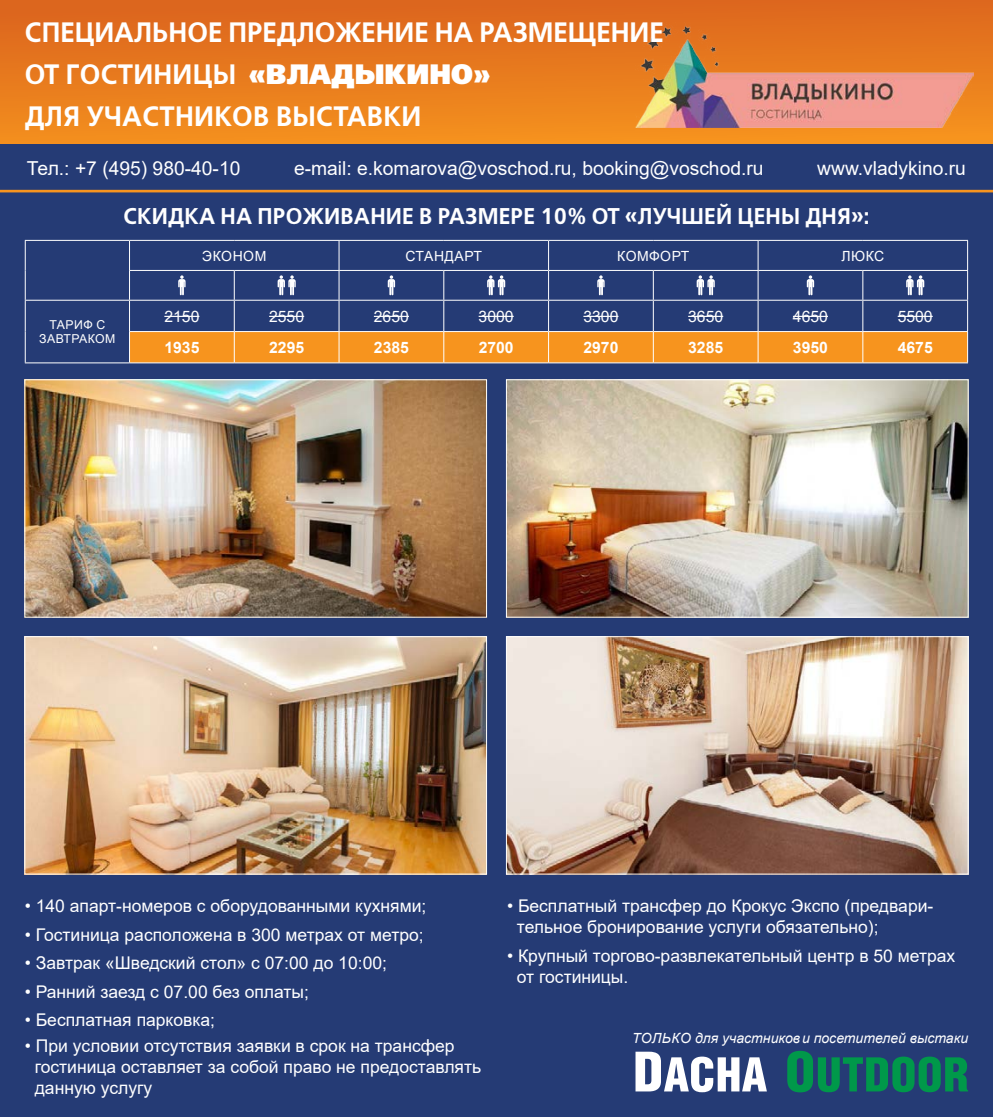
<style>
.page{position:relative;width:993px;height:1117px;background:#fff}
.page>*{position:absolute;margin:0;border:0;box-sizing:border-box;transform-origin:0 0}
.t1{font:600 28px/42px "Free Set";color:#fff;scale:.95 1}
.t2{font:600 22.75px "Free Set";letter-spacing:.01em;color:#fff;scale:.95 1}
.t3{font:19.25px "Arial";color:#fff}
.t4{font:17.5px/21px "Arial";color:#fff}
.t5{font:15.75px "Arial";color:#fff}
.t6{font:700 15.75px "Arial";color:#fff}
.t7{font:italic 14px "Arial";color:#fff}
.t8{font:14px "Arial";letter-spacing:.035em;color:#fff}
.t9{font:12.25px/14.7px "Arial";letter-spacing:.035em;color:#fff;text-align:center}
.s1{font-family:"Free Set Black C";font-weight:400}
</style>
<div class="page">
<div style="left:0;top:144px;width:992px;height:972px;background:#253b75"></div>
<div style="left:130px;top:332px;width:836px;height:30px;background:#f7941e"></div>
<hr style="left:25px;top:240px;width:104px;height:1px;background:#fff">
<svg style="left:25px;top:241px;width:1px;height:29px"></svg>
<hr style="left:25px;top:270px;width:1px;height:30px;background:#fff">
<hr style="left:129px;top:240px;width:105px;height:1px;background:#fff">
<hr style="left:234px;top:240px;width:105px;height:1px;background:#fff">
<hr style="left:339px;top:240px;width:104px;height:1px;background:#fff">
<hr style="left:443px;top:240px;width:105px;height:1px;background:#fff">
<hr style="left:548px;top:240px;width:105px;height:1px;background:#fff">
<hr style="left:653px;top:240px;width:104px;height:1px;background:#fff">
<hr style="left:757px;top:240px;width:105px;height:1px;background:#fff">
<hr style="left:862px;top:240px;width:105px;height:1px;background:#fff">
<hr style="left:129px;top:270px;width:105px;height:1px;background:#fff">
<svg style="left:129px;top:241px;width:1px;height:59px"></svg>
<hr style="left:234px;top:270px;width:105px;height:1px;background:#fff">
<svg style="left:234px;top:271px;width:1px;height:29px"></svg>
<hr style="left:339px;top:270px;width:104px;height:1px;background:#fff">
<svg style="left:338px;top:241px;width:1px;height:59px"></svg>
<hr style="left:443px;top:270px;width:105px;height:1px;background:#fff">
<svg style="left:443px;top:271px;width:1px;height:29px"></svg>
<hr style="left:548px;top:270px;width:105px;height:1px;background:#fff">
<svg style="left:548px;top:241px;width:1px;height:59px"></svg>
<hr style="left:653px;top:270px;width:104px;height:1px;background:#fff">
<svg style="left:652px;top:271px;width:1px;height:29px"></svg>
<hr style="left:757px;top:270px;width:105px;height:1px;background:#fff">
<svg style="left:757px;top:241px;width:1px;height:59px"></svg>
<hr style="left:862px;top:270px;width:105px;height:1px;background:#fff">
<svg style="left:862px;top:271px;width:1px;height:29px"></svg>
<hr style="left:25px;top:300px;width:104px;height:1px;background:#fff">
<hr style="left:25px;top:300px;width:1px;height:31px;background:#fff">
<hr style="left:25px;top:331px;width:1px;height:31px;background:#fff">
<hr style="left:129px;top:300px;width:105px;height:1px;background:#fff">
<hr style="left:129px;top:300px;width:1px;height:31px;background:#fff">
<hr style="left:234px;top:300px;width:105px;height:1px;background:#fff">
<hr style="left:234px;top:300px;width:1px;height:31px;background:#fff">
<hr style="left:339px;top:300px;width:104px;height:1px;background:#fff">
<hr style="left:338px;top:300px;width:1px;height:31px;background:#fff">
<hr style="left:443px;top:300px;width:105px;height:1px;background:#fff">
<hr style="left:443px;top:300px;width:1px;height:31px;background:#fff">
<hr style="left:548px;top:300px;width:105px;height:1px;background:#fff">
<hr style="left:548px;top:300px;width:1px;height:31px;background:#fff">
<hr style="left:653px;top:300px;width:104px;height:1px;background:#fff">
<hr style="left:652px;top:300px;width:1px;height:31px;background:#fff">
<hr style="left:757px;top:300px;width:105px;height:1px;background:#fff">
<hr style="left:757px;top:300px;width:1px;height:31px;background:#fff">
<hr style="left:862px;top:300px;width:105px;height:1px;background:#fff">
<hr style="left:862px;top:300px;width:1px;height:31px;background:#fff">
<hr style="left:966px;top:300px;width:1px;height:31px;background:#fff">
<hr style="left:129px;top:331px;width:105px;height:1px;background:#fff">
<hr style="left:129px;top:332px;width:1px;height:30px;background:#fff">
<hr style="left:234px;top:331px;width:105px;height:1px;background:#fff">
<hr style="left:234px;top:332px;width:1px;height:30px;background:#fff">
<hr style="left:339px;top:331px;width:104px;height:1px;background:#fff">
<hr style="left:338px;top:332px;width:1px;height:30px;background:#fff">
<hr style="left:443px;top:331px;width:105px;height:1px;background:#fff">
<hr style="left:443px;top:332px;width:1px;height:30px;background:#fff">
<hr style="left:548px;top:331px;width:105px;height:1px;background:#fff">
<hr style="left:548px;top:332px;width:1px;height:30px;background:#fff">
<hr style="left:653px;top:331px;width:104px;height:1px;background:#fff">
<hr style="left:652px;top:332px;width:1px;height:30px;background:#fff">
<hr style="left:757px;top:331px;width:105px;height:1px;background:#fff">
<hr style="left:757px;top:332px;width:1px;height:30px;background:#fff">
<hr style="left:862px;top:331px;width:105px;height:1px;background:#fff">
<hr style="left:862px;top:332px;width:1px;height:30px;background:#fff">
<hr style="left:966px;top:332px;width:1px;height:30px;background:#fff">
<hr style="left:25px;top:362px;width:104px;height:1px;background:#fff">
<hr style="left:129px;top:362px;width:105px;height:1px;background:#fff">
<hr style="left:234px;top:362px;width:105px;height:1px;background:#fff">
<hr style="left:339px;top:362px;width:104px;height:1px;background:#fff">
<hr style="left:443px;top:362px;width:105px;height:1px;background:#fff">
<hr style="left:548px;top:362px;width:105px;height:1px;background:#fff">
<hr style="left:653px;top:362px;width:104px;height:1px;background:#fff">
<hr style="left:757px;top:362px;width:105px;height:1px;background:#fff">
<hr style="left:862px;top:362px;width:105px;height:1px;background:#fff">
<svg style="left:178px;top:275px;width:7px;height:20px"></svg>
<svg style="left:277px;top:275px;width:18px;height:20px"></svg>
<svg style="left:387px;top:275px;width:8px;height:20px"></svg>
<svg style="left:487px;top:275px;width:18px;height:20px"></svg>
<svg style="left:597px;top:275px;width:7px;height:20px"></svg>
<svg style="left:696px;top:275px;width:18px;height:20px"></svg>
<svg style="left:806px;top:275px;width:7px;height:20px"></svg>
<svg style="left:906px;top:275px;width:17px;height:20px"></svg>
<hr style="left:164px;top:316px;width:35px;height:1px;background:#fff">
<hr style="left:269px;top:316px;width:35px;height:1px;background:#fff">
<hr style="left:374px;top:316px;width:35px;height:1px;background:#fff">
<hr style="left:478px;top:316px;width:35px;height:1px;background:#fff">
<hr style="left:583px;top:316px;width:35px;height:1px;background:#fff">
<hr style="left:688px;top:316px;width:35px;height:1px;background:#fff">
<hr style="left:792px;top:316px;width:35px;height:1px;background:#fff">
<hr style="left:897px;top:316px;width:35px;height:1px;background:#fff">
<img style="left:26px;top:381px;width:459px;height:234px">
<div style="left:24px;top:379px;width:463px;height:238px;border:1px solid #fff"></div>
<img style="left:26px;top:638px;width:459px;height:234px">
<div style="left:24px;top:636px;width:463px;height:238px;border:1px solid #fff"></div>
<img style="left:508px;top:381px;width:458px;height:234px">
<div style="left:506px;top:379px;width:462px;height:238px;border:1px solid #fff"></div>
<img style="left:508px;top:638px;width:458px;height:234px">
<div style="left:506px;top:636px;width:462px;height:238px;border:1px solid #fff"></div>
<hr style="left:0;top:190px;width:992px;height:2px;background:#f7941e">
<div style="left:0;top:0;width:992px;height:144px;background:linear-gradient(to bottom,#db631e,#f4911e)"></div>
<img style="left:635px;top:11px;width:338px;height:116px">
<svg style="left:635px;top:1051px;width:131px;height:40px"></svg>
<svg style="left:787px;top:1050px;width:180px;height:42px"></svg>
<h1 class="t1" style="left:25px;top:12px;width:673px">СПЕЦИАЛЬНОЕ ПРЕДЛОЖЕНИЕ НА РАЗМЕЩЕНИЕ<br>ОТ ГОСТИНИЦЫ <span class="s1">«ВЛАДЫКИНО»<br></span>ДЛЯ УЧАСТНИКОВ ВЫСТАВКИ</h1>
<p class="t3" style="left:27px;top:155px;width:215px">Тел.: +7 (495) 980-40-10</p>
<p class="t3" style="left:294px;top:155px;width:471px">e-mail: e.komarova@voschod.ru, booking@voschod.ru</p>
<p class="t3" style="left:816px;top:155px;width:150px">www.vladykino.ru</p>
<h2 class="t2" style="left:123px;top:203px;width:786px">СКИДКА НА ПРОЖИВАНИЕ В РАЗМЕРЕ 10% ОТ «ЛУЧШЕЙ ЦЕНЫ ДНЯ»:</h2>
<p class="t9" style="left:39px;top:317px;width:78px">ТАРИФ С<br>ЗАВТРАКОМ</p>
<p class="t8" style="left:202px;top:246px;width:66px">ЭКОНОМ</p>
<p class="t8" style="left:405px;top:246px;width:78px">СТАНДАРТ</p>
<p class="t8" style="left:617px;top:246px;width:74px">КОМФОРТ</p>
<p class="t8" style="left:841px;top:246px;width:44px">ЛЮКС</p>
<p class="t5" style="left:164px;top:305px;width:37px">2150</p>
<p class="t5" style="left:269px;top:305px;width:37px">2550</p>
<p class="t5" style="left:374px;top:305px;width:37px">2650</p>
<p class="t5" style="left:478px;top:305px;width:37px">3000</p>
<p class="t5" style="left:583px;top:305px;width:37px">3300</p>
<p class="t5" style="left:688px;top:305px;width:37px">3650</p>
<p class="t5" style="left:792px;top:305px;width:37px">4650</p>
<p class="t5" style="left:897px;top:305px;width:37px">5500</p>
<p class="t6" style="left:164px;top:336px;width:37px">1935</p>
<p class="t6" style="left:269px;top:336px;width:37px">2295</p>
<p class="t6" style="left:374px;top:336px;width:37px">2385</p>
<p class="t6" style="left:478px;top:336px;width:37px">2700</p>
<p class="t6" style="left:583px;top:336px;width:37px">2970</p>
<p class="t6" style="left:688px;top:336px;width:37px">3285</p>
<p class="t6" style="left:792px;top:336px;width:37px">3950</p>
<p class="t6" style="left:897px;top:336px;width:37px">4675</p>
<p class="t4" style="left:25px;top:895px;width:403px">• 140 апарт-номеров с оборудованными кухнями;</p>
<p class="t4" style="left:25px;top:923px;width:400px">• Гостиница расположена в 300 метрах от метро;</p>
<p class="t4" style="left:25px;top:952px;width:363px">• Завтрак «Шведский стол» с 07:00 до 10:00;</p>
<p class="t4" style="left:25px;top:980px;width:285px">• Ранний заезд с 07.00 без оплаты;</p>
<p class="t4" style="left:25px;top:1008px;width:192px">• Бесплатная парковка;</p>
<p class="t4" style="left:35px;top:1034px;width:448px;text-indent:-10px">• При условии отсутствия заявки в срок на трансфер гостиница оставляет за собой право не предоставлять данную услугу</p>
<p class="t4" style="left:516px;top:895px;width:418px;text-indent:-10px">• Бесплатный трансфер до Крокус Экспо (предвари&shy;тельное бронирование услуги обязательно);</p>
<p class="t4" style="left:516px;top:944px;width:440px;text-indent:-10px">• Крупный торгово-развлекательный центр в 50 метрах от гостиницы.</p>
<p class="t7" style="left:632px;top:1028px;width:337px">ТОЛЬКО для участников и посетителей выстаки</p>
</div>
